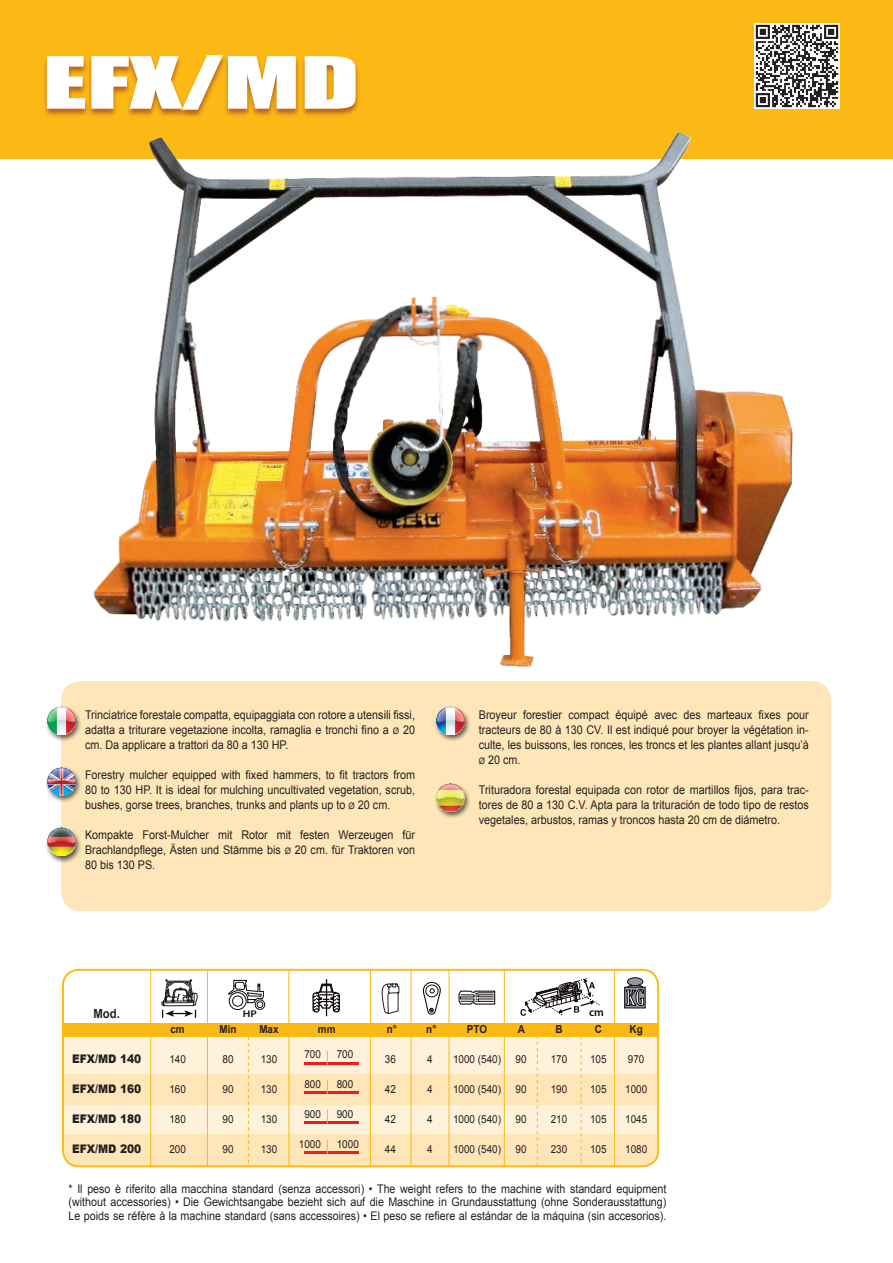
<style>
.page{position:relative;width:893px;height:1263px;background:#fff}
.page>*{position:absolute;margin:0;border:0;box-sizing:border-box;transform-origin:0 0}
.t1{font:66.45px "Impact";color:#fff;scale:1.61 1}
.t2{font:700 12.6px "Arial";color:#231f20;scale:.9 1}
.t3{font:12px/15px "Arial";color:#231f20;text-align:justify;scale:.9 1}
.t4{font:11.85px/14px "Arial";color:#231f20;text-align:justify;scale:.9 1}
.t5{font:900 11.85px "Arial";color:#231f20;scale:.9 1}
.t6{font:600 11.4px "Myriad Pro";color:#110a0c}
.t7{font:11.1px "Arial";color:#231f20;scale:.9 1}
.t8{font:700 11.1px "Arial";color:#231f20;scale:.9 1}
.t9{font:600 9.75px "Myriad Pro";color:#110a0c;scale:1.18 1}
.s1{font-size:9px}
</style>
<div class="page">
<div style="left:0;top:0;width:893px;height:159px;background:#fcb814"></div>
<div style="left:61px;top:681px;width:770px;height:230px;background:#fee6b9;border-radius:20px"></div>
<div style="left:43px;top:55px;width:318px;height:64px;background:#984024;opacity:.7"></div>
<div style="left:44px;top:766px;width:38px;height:37px;background:#231f20;opacity:.75"></div>
<img style="left:47px;top:767px;width:28px;height:28px">
<div style="left:44px;top:705px;width:38px;height:38px;background:#231f20;opacity:.75"></div>
<img style="left:47px;top:706px;width:28px;height:28px">
<div style="left:44px;top:826px;width:38px;height:38px;background:#231f20;opacity:.75"></div>
<img style="left:47px;top:827px;width:28px;height:28px">
<div style="left:433px;top:705px;width:38px;height:38px;background:#231f20;opacity:.75"></div>
<img style="left:436px;top:706px;width:28px;height:28px">
<div style="left:433px;top:782px;width:38px;height:38px;background:#231f20;opacity:.75"></div>
<img style="left:436px;top:783px;width:28px;height:28px">
<img style="left:755px;top:24px;width:85px;height:85px">
<div style="left:63px;top:1026px;width:595px;height:129px;background:#fef3da"></div>
<div style="left:63px;top:1023px;width:595px;height:13px;background:#fcb814"></div>
<div style="left:63px;top:1073px;width:595px;height:31px;background:#fee6b9"></div>
<div style="left:63px;top:1134px;width:595px;height:32px;background:#fee6b9"></div>
<hr style="left:150px;top:970px;width:1px;height:196px;background:#fcb814">
<hr style="left:207px;top:970px;width:1px;height:196px;background:#fcb814">
<svg style="left:248px;top:1036px;width:1px;height:128px"></svg>
<hr style="left:370px;top:970px;width:1px;height:196px;background:#fcb814">
<hr style="left:411px;top:970px;width:1px;height:196px;background:#fcb814">
<hr style="left:449px;top:970px;width:1px;height:196px;background:#fcb814">
<hr style="left:504px;top:970px;width:1px;height:196px;background:#fcb814">
<svg style="left:537px;top:1036px;width:1px;height:128px"></svg>
<hr style="left:614px;top:970px;width:1px;height:196px;background:#fcb814">
<svg style="left:581px;top:1036px;width:1px;height:127px"></svg>
<hr style="left:288px;top:970px;width:1px;height:196px;background:#fcb814">
<div style="left:62px;top:969px;width:597px;height:198px;border:2px solid #fcb814;border-radius:16px"></div>
<svg style="left:312px;top:983px;width:28px;height:30px"></svg>
<hr style="left:326px;top:979px;width:1px;height:37px;background:#110a0c">
<svg style="left:228px;top:980px;width:37px;height:30px"></svg>
<svg style="left:422px;top:981px;width:19px;height:34px"></svg>
<svg style="left:458px;top:990px;width:38px;height:15px"></svg>
<svg style="left:520px;top:978px;width:80px;height:38px"></svg>
<svg style="left:624px;top:977px;width:22px;height:32px"></svg>
<hr style="left:304px;top:1062px;width:55px;height:3px;background:#ee1d23">
<svg style="left:327px;top:1051px;width:1px;height:14px"></svg>
<hr style="left:304px;top:1091px;width:55px;height:3px;background:#ee1d23">
<svg style="left:327px;top:1080px;width:1px;height:14px"></svg>
<hr style="left:304px;top:1121px;width:55px;height:3px;background:#ee1d23">
<svg style="left:327px;top:1109px;width:1px;height:15px"></svg>
<hr style="left:304px;top:1151px;width:55px;height:3px;background:#ee1d23">
<svg style="left:327px;top:1140px;width:1px;height:14px"></svg>
<svg style="left:161px;top:979px;width:37px;height:39px"></svg>
<svg style="left:381px;top:983px;width:19px;height:54px"></svg>
<img style="left:93px;top:131px;width:700px;height:536px">
<h1 class="t1" style="left:43px;top:31px;width:198px">EFX/MD</h1>
<p class="t3" style="left:85px;top:708px;width:368px">Trinciatrice forestale compatta, equipaggiata con rotore a utensili fissi, adatta a triturare vegetazione incolta, ramaglia e tronchi fino a <span class="s1">Ø</span> 20 cm. Da applicare a trattori da 80 a 130 HP.</p>
<p class="t3" style="left:85px;top:768px;width:368px">Forestry mulcher equipped with fixed hammers, to fit tractors from 80 to 130 HP. It is ideal for mulching uncultivated vegetation, scrub, bushes, gorse trees, branches, trunks and plants up to <span class="s1">Ø</span> 20 cm.</p>
<p class="t3" style="left:85px;top:828px;width:368px">Kompakte Forst-Mulcher mit Rotor mit festen Werzeugen für Brachlandpflege, Ästen und Stämme bis <span class="s1">Ø</span> 20 cm. für Traktoren von 80 bis 130 PS.</p>
<p class="t3" style="left:479px;top:708px;width:368px">Broyeur forestier compact équipé avec des marteaux fixes pour tracteurs de 80 à 130 CV. Il est indiqué pour broyer la végétation in&shy;culte, les buissons, les ronces, les troncs et les plantes allant jusqu’à <span class="s1">Ø</span> 20 cm.</p>
<p class="t3" style="left:479px;top:783px;width:368px">Trituradora forestal equipada con rotor de martillos fijos, para trac&shy;tores de 80 a 130 C.V. Apta para la trituración de todo tipo de restos vegetales, arbustos, ramas y troncos hasta 20 cm de diámetro.</p>
<p class="t2" style="left:93px;top:1005px;width:31px">Mod.</p>
<p class="t9" style="left:243px;top:1008px;width:13px">HP</p>
<p class="t6" style="left:589px;top:1005px;width:16px">cm</p>
<p class="t8" style="left:170px;top:1022px;width:17px">cm</p>
<p class="t8" style="left:219px;top:1022px;width:20px">Min</p>
<p class="t8" style="left:259px;top:1022px;width:23px">Max</p>
<p class="t8" style="left:318px;top:1022px;width:21px">mm</p>
<p class="t8" style="left:387px;top:1022px;width:13px">n°</p>
<p class="t8" style="left:426px;top:1022px;width:13px">n°</p>
<p class="t8" style="left:467px;top:1022px;width:24px">PTO</p>
<p class="t8" style="left:518px;top:1022px;width:9px">A</p>
<p class="t8" style="left:555px;top:1022px;width:9px">B</p>
<p class="t8" style="left:595px;top:1022px;width:9px">C</p>
<p class="t8" style="left:630px;top:1022px;width:16px">Kg</p>
<p class="t5" style="left:72px;top:1050px;width:78px">EFX/MD 140</p>
<p class="t7" style="left:169px;top:1052px;width:20px">140</p>
<p class="t7" style="left:223px;top:1052px;width:14px">80</p>
<p class="t7" style="left:261px;top:1052px;width:20px">130</p>
<p class="t7" style="left:304px;top:1047px;width:20px">700</p>
<p class="t7" style="left:337px;top:1047px;width:20px">700</p>
<p class="t7" style="left:385px;top:1052px;width:14px">36</p>
<p class="t7" style="left:427px;top:1052px;width:8px">4</p>
<p class="t7" style="left:453px;top:1052px;width:55px">1000 (540)</p>
<p class="t7" style="left:516px;top:1052px;width:14px">90</p>
<p class="t7" style="left:551px;top:1052px;width:20px">170</p>
<p class="t7" style="left:590px;top:1052px;width:20px">105</p>
<p class="t7" style="left:628px;top:1052px;width:20px">970</p>
<p class="t5" style="left:72px;top:1080px;width:78px">EFX/MD 160</p>
<p class="t7" style="left:169px;top:1082px;width:20px">160</p>
<p class="t7" style="left:223px;top:1082px;width:14px">90</p>
<p class="t7" style="left:261px;top:1082px;width:20px">130</p>
<p class="t7" style="left:304px;top:1076px;width:20px">800</p>
<p class="t7" style="left:337px;top:1076px;width:20px">800</p>
<p class="t7" style="left:385px;top:1082px;width:14px">42</p>
<p class="t7" style="left:427px;top:1082px;width:8px">4</p>
<p class="t7" style="left:453px;top:1082px;width:55px">1000 (540)</p>
<p class="t7" style="left:516px;top:1082px;width:14px">90</p>
<p class="t7" style="left:551px;top:1082px;width:20px">190</p>
<p class="t7" style="left:590px;top:1082px;width:20px">105</p>
<p class="t7" style="left:625px;top:1082px;width:26px">1000</p>
<p class="t5" style="left:72px;top:1110px;width:78px">EFX/MD 180</p>
<p class="t7" style="left:169px;top:1112px;width:20px">180</p>
<p class="t7" style="left:223px;top:1112px;width:14px">90</p>
<p class="t7" style="left:261px;top:1112px;width:20px">130</p>
<p class="t7" style="left:304px;top:1106px;width:20px">900</p>
<p class="t7" style="left:337px;top:1106px;width:20px">900</p>
<p class="t7" style="left:385px;top:1112px;width:14px">42</p>
<p class="t7" style="left:427px;top:1112px;width:8px">4</p>
<p class="t7" style="left:453px;top:1112px;width:55px">1000 (540)</p>
<p class="t7" style="left:516px;top:1112px;width:14px">90</p>
<p class="t7" style="left:551px;top:1112px;width:20px">210</p>
<p class="t7" style="left:590px;top:1112px;width:20px">105</p>
<p class="t7" style="left:625px;top:1112px;width:26px">1045</p>
<p class="t5" style="left:72px;top:1140px;width:78px">EFX/MD 200</p>
<p class="t7" style="left:169px;top:1142px;width:20px">200</p>
<p class="t7" style="left:223px;top:1142px;width:14px">90</p>
<p class="t7" style="left:261px;top:1142px;width:20px">130</p>
<p class="t7" style="left:299px;top:1136px;width:26px">1000</p>
<p class="t7" style="left:337px;top:1136px;width:26px">1000</p>
<p class="t7" style="left:385px;top:1142px;width:14px">44</p>
<p class="t7" style="left:427px;top:1142px;width:8px">4</p>
<p class="t7" style="left:453px;top:1142px;width:55px">1000 (540)</p>
<p class="t7" style="left:516px;top:1142px;width:14px">90</p>
<p class="t7" style="left:551px;top:1142px;width:20px">230</p>
<p class="t7" style="left:590px;top:1142px;width:20px">105</p>
<p class="t7" style="left:625px;top:1142px;width:26px">1080</p>
<p class="t4" style="left:69px;top:1181px;width:666px">* Il peso è riferito alla macchina standard (senza accessori) • The weight refers to the machine with standard equipment (without accessories) • Die Gewichtsangabe bezieht sich auf die Maschine in Grundausstattung (ohne Sonderausstattung)<br>Le poids se réfère à la machine standard (sans accessoires) • El peso se refiere al estándar de la máquina (sin accesorios).</p>
</div>
